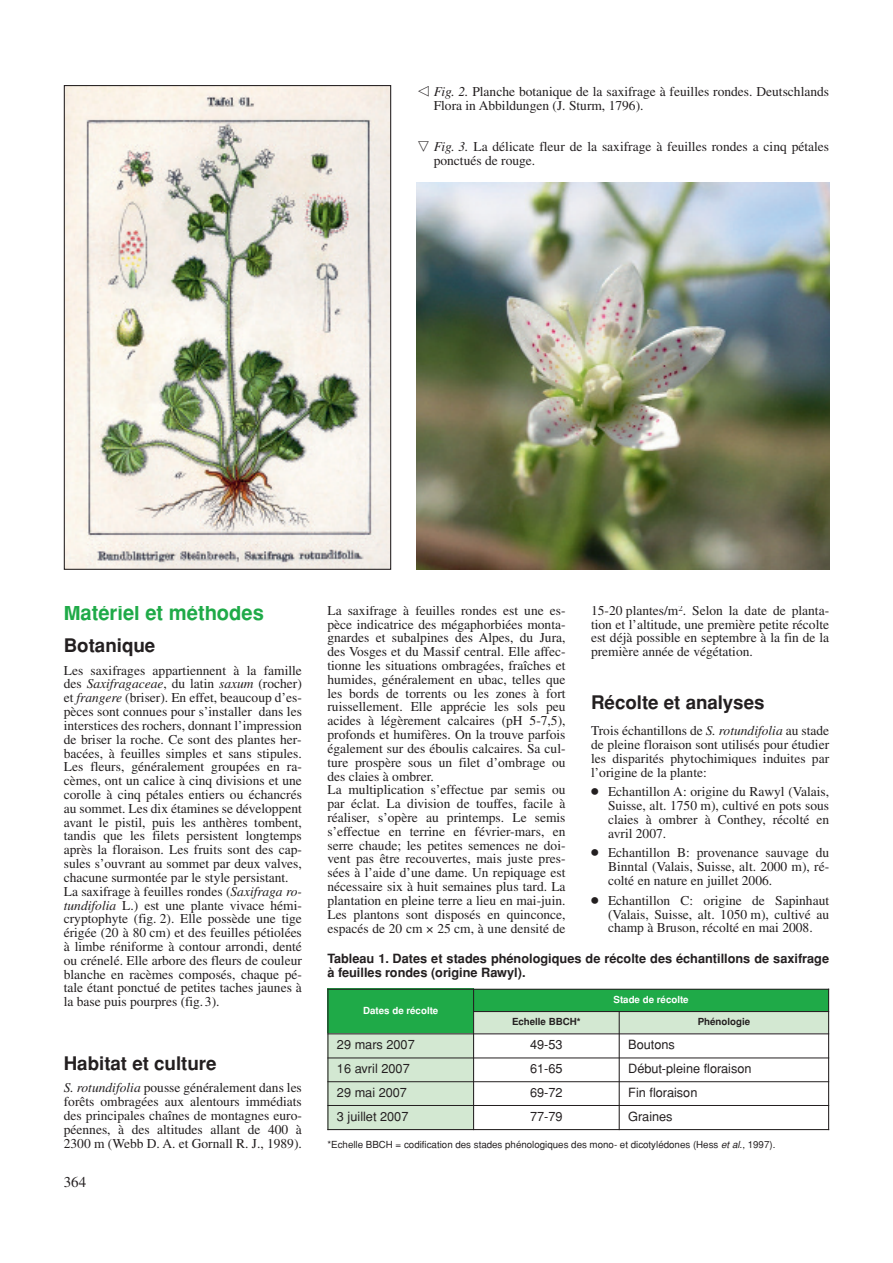
<style>
.page{position:relative;width:893px;height:1263px;background:#fff}
.page>*{position:absolute;margin:0;border:0;box-sizing:border-box;transform-origin:0 0}
.t1{font:700 21px "Helvetica";color:#1faa48;scale:.96 1}
.t2{font:700 18.75px "Helvetica";color:#231f20}
.t3{font:15px "Times";color:#231f20}
.t4{font:13.5px/13.8px "Times";color:#231f20;text-align:justify}
.t5{font:12.75px "Helvetica";color:#231f20}
.t6{font:700 12.75px/13.8px "Helvetica";color:#231f20}
.t7{font:9.75px "Helvetica";color:#231f20}
.t8{font:700 9.75px "Helvetica";color:#fff}
.t9{font:700 9.75px "Helvetica";color:#231f20}
.s1{font-family:"European Pi Four"}
.s2{font-style:italic}
.s3{font-family:"Universal Newswith Comm Pi"}
</style>
<div class="page">
<img style="left:66px;top:87px;width:323px;height:481px">
<div style="left:64px;top:85px;width:327px;height:485px;border:1px solid #231f20"></div>
<img style="left:417px;top:183px;width:412px;height:387px">
<div style="left:327px;top:989px;width:147px;height:45px;background:#1faa48"></div>
<div style="left:474px;top:989px;width:355px;height:22px;background:#1faa48"></div>
<div style="left:474px;top:1011px;width:145px;height:23px;background:#d3e8d2"></div>
<div style="left:619px;top:1011px;width:210px;height:23px;background:#d3e8d2"></div>
<div style="left:327px;top:1034px;width:147px;height:24px;background:#d3e8d2"></div>
<div style="left:327px;top:1058px;width:147px;height:24px;background:#d3e8d2"></div>
<div style="left:327px;top:1082px;width:147px;height:23px;background:#d3e8d2"></div>
<div style="left:327px;top:1105px;width:147px;height:25px;background:#d3e8d2"></div>
<hr style="left:327px;top:989px;width:1px;height:141px;background:#231f20">
<hr style="left:473px;top:989px;width:1px;height:141px;background:#231f20">
<hr style="left:619px;top:1011px;width:1px;height:119px;background:#231f20">
<hr style="left:828px;top:989px;width:1px;height:141px;background:#231f20">
<hr style="left:327px;top:989px;width:502px;height:1px;background:#231f20">
<hr style="left:473px;top:1011px;width:356px;height:1px;background:#231f20">
<hr style="left:327px;top:1033px;width:502px;height:1px;background:#231f20">
<hr style="left:327px;top:1058px;width:502px;height:1px;background:#231f20">
<hr style="left:327px;top:1081px;width:502px;height:1px;background:#231f20">
<hr style="left:327px;top:1105px;width:502px;height:1px;background:#231f20">
<hr style="left:327px;top:1129px;width:502px;height:1px;background:#231f20">
<p class="t4" style="left:434px;top:86px;width:397px;text-indent:-17px"><span class="s1">-</span> <span class="s2">Fig. 2.</span> Planche botanique de la saxifrage à feuilles rondes. Deutschlands<br>Flora in Abbildungen (J. Sturm, 1796).</p>
<p class="t4" style="left:434px;top:141px;width:397px"><span class="s2">Fig. 3.</span> La délicate fleur de la saxifrage à feuilles rondes a cinq pétales ponctués de rouge.</p>
<h1 class="t1" style="left:64px;top:601px;width:210px">Matériel et méthodes</h1>
<h2 class="t2" style="left:64px;top:635px;width:93px">Botanique</h2>
<p class="t4" style="left:64px;top:664px;width:240px;text-align:left">Les saxifrages appartiennent à la famille des <span class="s2">Saxifragaceae</span>, du latin <span class="s2">saxum</span> (rocher) et <span class="s2">frangere</span> (briser). En effet, beaucoup d’es&shy;pèces sont connues pour s’installer dans les interstices des rochers, donnant l’impression de briser la roche. Ce sont des plantes her&shy;bacées, à feuilles simples et sans stipules.<br>Les fleurs, généralement groupées en ra&shy;cèmes, ont un calice à cinq divisions et une corolle à cinq pétales entiers ou échancrés au sommet. Les dix étamines se développent avant le pistil, puis les anthères tombent, tandis que les filets persistent longtemps après la floraison. Les fruits sont des cap&shy;sules s’ouvrant au sommet par deux valves, chacune surmontée par le style persistant.<br>La saxifrage à feuilles rondes (<span class="s2">Saxifraga ro&shy;tundifolia</span> L.) est une plante vivace hémi&shy;cryptophyte (fig. 2). Elle possède une tige érigée (20 à 80 cm) et des feuilles pétiolées à limbe réniforme à contour arrondi, denté ou crénelé. Elle arbore des fleurs de couleur blanche en racèmes composés, chaque pé&shy;tale étant ponctué de petites taches jaunes à la base puis pourpres (fig. 3).</p>
<h2 class="t2" style="left:64px;top:1052px;width:154px">Habitat et culture</h2>
<p class="t4" style="left:64px;top:1082px;width:240px"><span class="s2">S. rotundifolia</span> pousse généralement dans les forêts ombragées aux alentours immédiats des principales chaînes de montagnes euro&shy;péennes, à des altitudes allant de 400 à 2300 m (Webb D. A. et Gornall R. J., 1989).</p>
<p class="t3" style="left:64px;top:1176px;width:24px">364</p>
<p class="t4" style="left:327px;top:605px;width:240px;text-align:left">La saxifrage à feuilles rondes est une es&shy;pèce indicatrice des mégaphorbiées monta&shy;gnardes et subalpines des Alpes, du Jura, des Vosges et du Massif central. Elle affec&shy;tionne les situations ombragées, fraîches et humides, généralement en ubac, telles que les bords de torrents ou les zones à fort ruissellement. Elle apprécie les sols peu acides à légèrement calcaires (pH 5-7,5), profonds et humifères. On la trouve parfois également sur des éboulis calcaires. Sa cul&shy;ture prospère sous un filet d’ombrage ou des claies à ombrer.<br>La multiplication s’effectue par semis ou par éclat. La division de touffes, facile à réaliser, s’opère au printemps. Le semis s’effectue en terrine en février-mars, en serre chaude; les petites semences ne doi&shy;vent pas être recouvertes, mais juste pres&shy;sées à l’aide d’une dame. Un repiquage est nécessaire six à huit semaines plus tard. La plantation en pleine terre a lieu en mai-juin.<br>Les plantons sont disposés en quinconce, espacés de 20 cm 25 cm, à une densité de</p>
<p class="t4" style="left:591px;top:605px;width:240px">15-20 plantes/m<sup>2</sup>. Selon la date de planta&shy;tion et l’altitude, une première petite récolte est déjà possible en septembre à la fin de la première année de végétation.</p>
<h2 class="t2" style="left:591px;top:692px;width:175px">Récolte et analyses</h2>
<p class="t4" style="left:591px;top:725px;width:240px">Trois échantillons de <span class="s2">S. rotundifolia</span> au stade de pleine floraison sont utilisés pour étudier les disparités phytochimiques induites par l’origine de la plante:</p>
<p class="t4" style="left:608px;top:786px;width:223px;text-indent:-17px"><span class="s3">●</span> Echantillon A: origine du Rawyl (Valais, Suisse, alt. 1750 m), cultivé en pots sous claies à ombrer à Conthey, récolté en avril 2007.</p>
<p class="t4" style="left:608px;top:847px;width:223px;text-indent:-17px"><span class="s3">●</span> Echantillon B: provenance sauvage du Binntal (Valais, Suisse, alt. 2000 m), ré&shy;colté en nature en juillet 2006.</p>
<p class="t4" style="left:608px;top:895px;width:223px;text-indent:-17px"><span class="s3">●</span> Echantillon C: origine de Sapinhaut (Valais, Suisse, alt. 1050 m), cultivé au champ à Bruson, récolté en mai 2008.</p>
<p class="t6" style="left:327px;top:951px;width:503px">Tableau 1. Dates et stades phénologiques de récolte des échantillons de saxifrage à feuilles rondes (origine Rawyl).</p>
<p class="t8" style="left:363px;top:1005px;width:77px">Dates de récolte</p>
<p class="t8" style="left:613px;top:994px;width:77px">Stade de récolte</p>
<p class="t9" style="left:512px;top:1016px;width:70px">Echelle BBCH*</p>
<p class="t9" style="left:698px;top:1016px;width:54px">Phénologie</p>
<p class="t5" style="left:337px;top:1037px;width:79px">29 mars 2007</p>
<p class="t5" style="left:530px;top:1037px;width:34px">49-53</p>
<p class="t5" style="left:628px;top:1037px;width:48px">Boutons</p>
<p class="t5" style="left:337px;top:1061px;width:74px">16 avril 2007</p>
<p class="t5" style="left:530px;top:1061px;width:34px">61-65</p>
<p class="t5" style="left:628px;top:1061px;width:125px">Début-pleine floraison</p>
<p class="t5" style="left:337px;top:1085px;width:72px">29 mai 2007</p>
<p class="t5" style="left:530px;top:1085px;width:34px">69-72</p>
<p class="t5" style="left:628px;top:1085px;width:71px">Fin floraison</p>
<p class="t5" style="left:337px;top:1109px;width:73px">3 juillet 2007</p>
<p class="t5" style="left:530px;top:1109px;width:34px">77-79</p>
<p class="t5" style="left:628px;top:1109px;width:46px">Graines</p>
<p class="t7" style="left:327px;top:1139px;width:449px">*Echelle BBCH = codification des stades phénologiques des mono- et dicotylédones (Hess <span class="s2">et al.</span>, 1997).</p>
</div>
